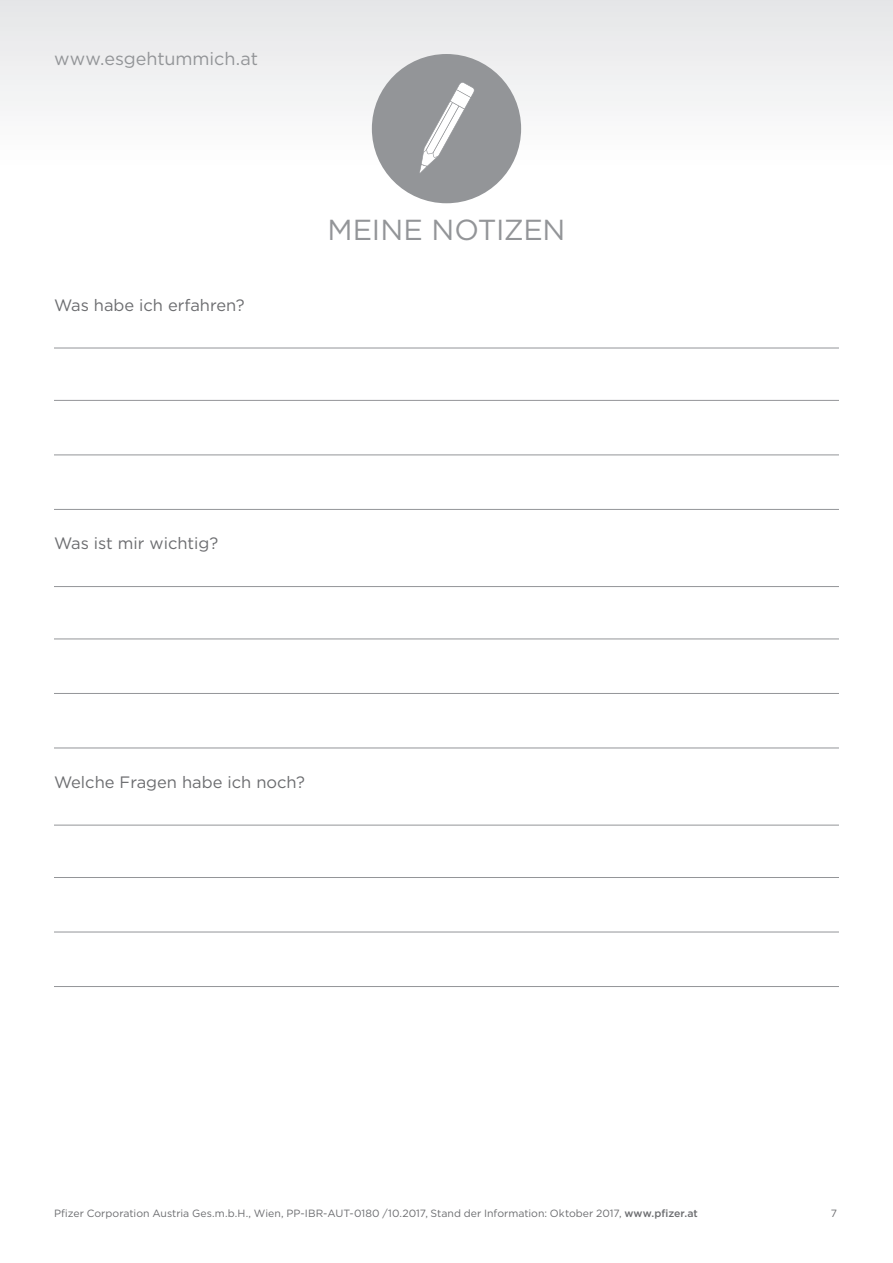
<style>
.page{position:relative;width:893px;height:1263px;background:#fff}
.page>*{position:absolute;margin:0;border:0;box-sizing:border-box;transform-origin:0 0}
.t1{font:28.95px "Gotham";letter-spacing:-.01em;color:#939598}
.t2{font:18px "Gotham";letter-spacing:-.005em;color:#939598}
.t3{font:16.5px "Gotham";color:#6c6d70}
.t4{font:10.5px "Gotham";color:#6c6d70}
.s1{font-weight:500}
</style>
<div class="page">
<div style="left:0;top:0;width:893px;height:106px;background:#ededee"></div>
<svg style="left:171px;top:0;width:551px;height:189px"></svg>
<div style="left:372px;top:54px;width:149px;height:149px;background:#939598;border-radius:50%"></div>
<hr style="left:54px;top:348px;width:785px;height:1px;background:#939598">
<hr style="left:54px;top:400px;width:785px;height:1px;background:#939598">
<hr style="left:54px;top:454px;width:785px;height:1px;background:#939598">
<hr style="left:54px;top:509px;width:785px;height:1px;background:#939598">
<hr style="left:54px;top:586px;width:785px;height:1px;background:#939598">
<hr style="left:54px;top:638px;width:785px;height:1px;background:#939598">
<hr style="left:54px;top:693px;width:785px;height:1px;background:#939598">
<hr style="left:54px;top:748px;width:785px;height:1px;background:#939598">
<hr style="left:54px;top:825px;width:785px;height:1px;background:#939598">
<hr style="left:54px;top:877px;width:785px;height:1px;background:#939598">
<hr style="left:54px;top:932px;width:785px;height:1px;background:#939598">
<hr style="left:54px;top:986px;width:785px;height:1px;background:#939598">
<svg style="left:419px;top:82px;width:55px;height:91px"></svg>
<h2 class="t2" style="left:54px;top:47px;width:205px">www.esgehtummich.at</h2>
<h3 class="t3" style="left:54px;top:294px;width:192px">Was habe ich erfahren?</h3>
<h1 class="t1" style="left:327px;top:211px;width:240px">MEINE NOTIZEN</h1>
<h3 class="t3" style="left:54px;top:533px;width:166px">Was ist mir wichtig?</h3>
<h3 class="t3" style="left:54px;top:771px;width:253px">Welche Fragen habe ich noch?</h3>
<p class="t4" style="left:54px;top:1206px;width:645px">Pfizer Corporation Austria Ges.m.b.H., Wien, PP-IBR-AUT-0180 /10.2017, Stand der Information: Oktober 2017, <span class="s1">www.pfizer.at</span></p>
<p class="t4" style="left:831px;top:1206px;width:8px">7</p>
</div>
